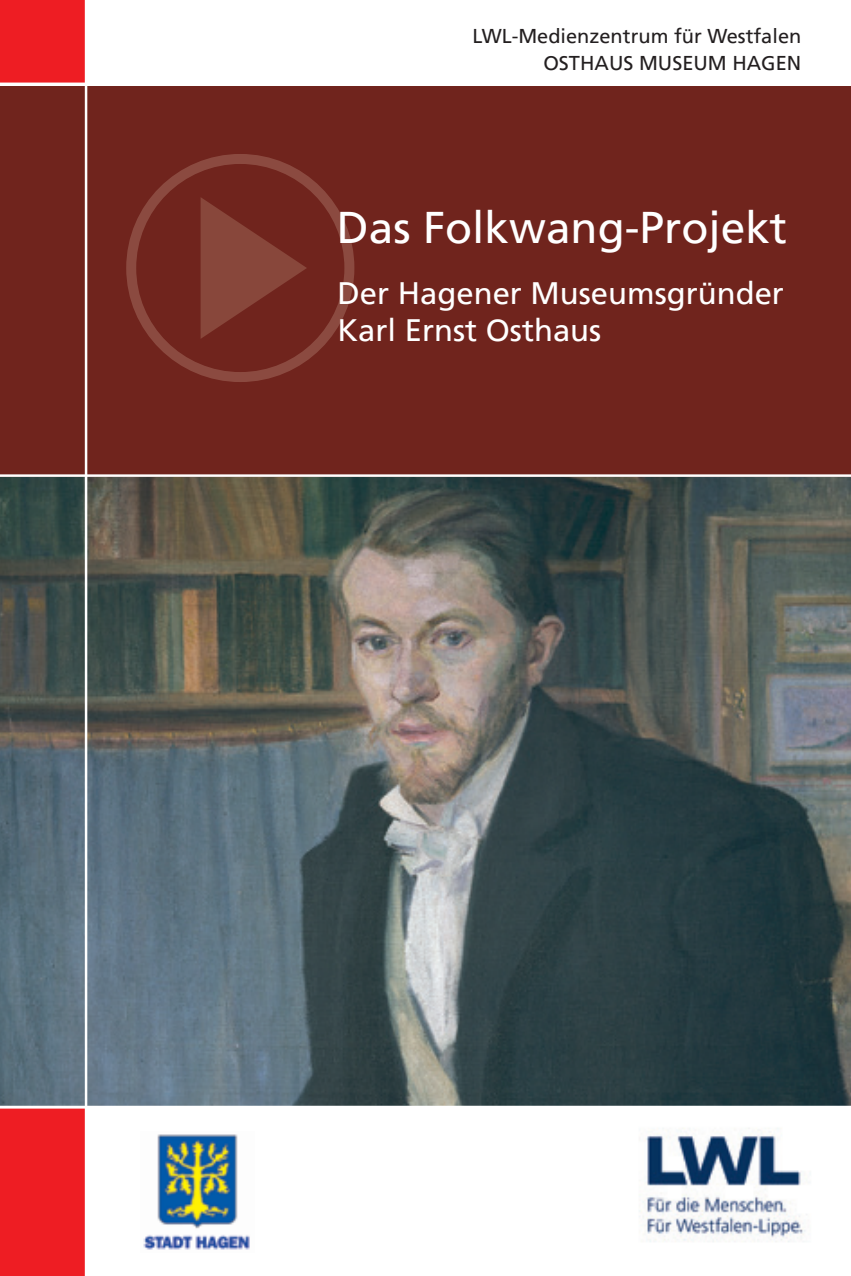
<style>
.page{position:relative;width:851px;height:1276px;background:#fff}
.page>*{position:absolute;margin:0;border:0;box-sizing:border-box;transform-origin:0 0}
.t1{font:44.25px "Frutiger LT";color:#fff}
.t2{font:31px/37.5px "Frutiger LT";color:#fff}
.t3{font:20px/27.5px "Frutiger LT";color:#231f20;text-align:right}
</style>
<div class="page">
<img style="left:0;top:477px;width:850px;height:629px">
<div style="left:0;top:0;width:85px;height:84px;background:#ee1d23"></div>
<div style="left:0;top:86px;width:850px;height:390px;background:#70241d"></div>
<div style="left:0;top:1107px;width:84px;height:169px;background:#ee1d23"></div>
<div style="left:126px;top:154px;width:228px;height:228px;border:10px solid #9b6054;border-radius:50%"></div>
<svg style="left:200px;top:198px;width:107px;height:140px"></svg>
<hr style="left:0;top:83px;width:850px;height:2px;background:#fff">
<hr style="left:85px;top:0;width:2px;height:1276px;background:#fff">
<hr style="left:0;top:1106px;width:850px;height:2px;background:#fff">
<hr style="left:0;top:474px;width:850px;height:3px;background:#fff">
<img style="left:639px;top:1128px;width:167px;height:114px">
<img style="left:143px;top:1134px;width:107px;height:116px">
<p class="t3" style="left:472px;top:22px;width:330px">LWL-Medienzentrum für Westfalen<br>OSTHAUS MUSEUM HAGEN</p>
<h1 class="t1" style="left:337px;top:202px;width:451px">Das Folkwang-Projekt</h1>
<h2 class="t2" style="left:337px;top:274px;width:448px">Der Hagener Museumsgründer<br>Karl Ernst Osthaus</h2>
</div>
